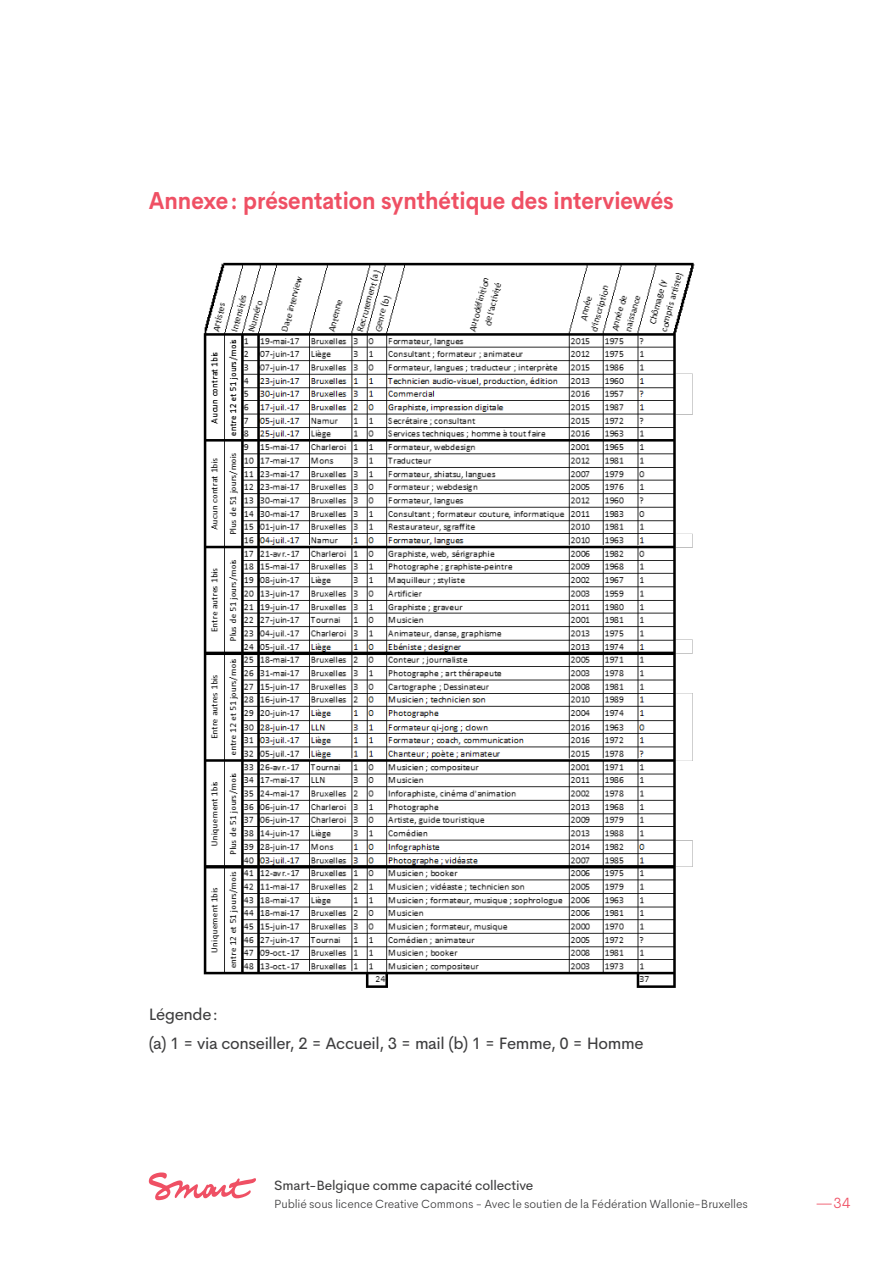
<style>
.page{position:relative;width:893px;height:1263px;background:#fff}
.page>*{position:absolute;margin:0;border:0;box-sizing:border-box;transform-origin:0 0}
.Titres{font:700 24px "Cerebri Sans";color:#ef5064;scale:.9 1}
.texte{font:16.5px "Cerebri Sans";letter-spacing:-.025em;color:#3e3e3f}
.t1{font:300 15px "Cerebri Sans";color:#ef5064}
.t2{font:13.5px "Cerebri Sans";letter-spacing:-.01em;color:#3e3e3f}
.t3{font:300 12px "Cerebri Sans";letter-spacing:-.01em;color:#3e3e3f}
</style>
<div class="page">
<svg style="left:149px;top:1172px;width:107px;height:28px"></svg>
<img style="left:203px;top:262px;width:492px;height:726px">
<p class="Titres" style="left:149px;top:182px;width:585px">Annexe: présentation synthétique des interviewés</p>
<p class="texte" style="left:149px;top:1001px;width:71px">Légende:</p>
<p class="texte" style="left:149px;top:1030px;width:496px">(a) 1 = via conseiller, 2 = Accueil, 3 = mail (b) 1 = Femme, 0 = Homme</p>
<p class="t2" style="left:274px;top:1175px;width:261px">Smart-Belgique comme capacité collective</p>
<p class="t3" style="left:274px;top:1194px;width:475px">Publié sous licence Creative Commons - Avec le soutien de la Fédération Wallonie-Bruxelles</p>
<p class="t1" style="left:816px;top:1191px;width:36px">—34</p>
</div>
